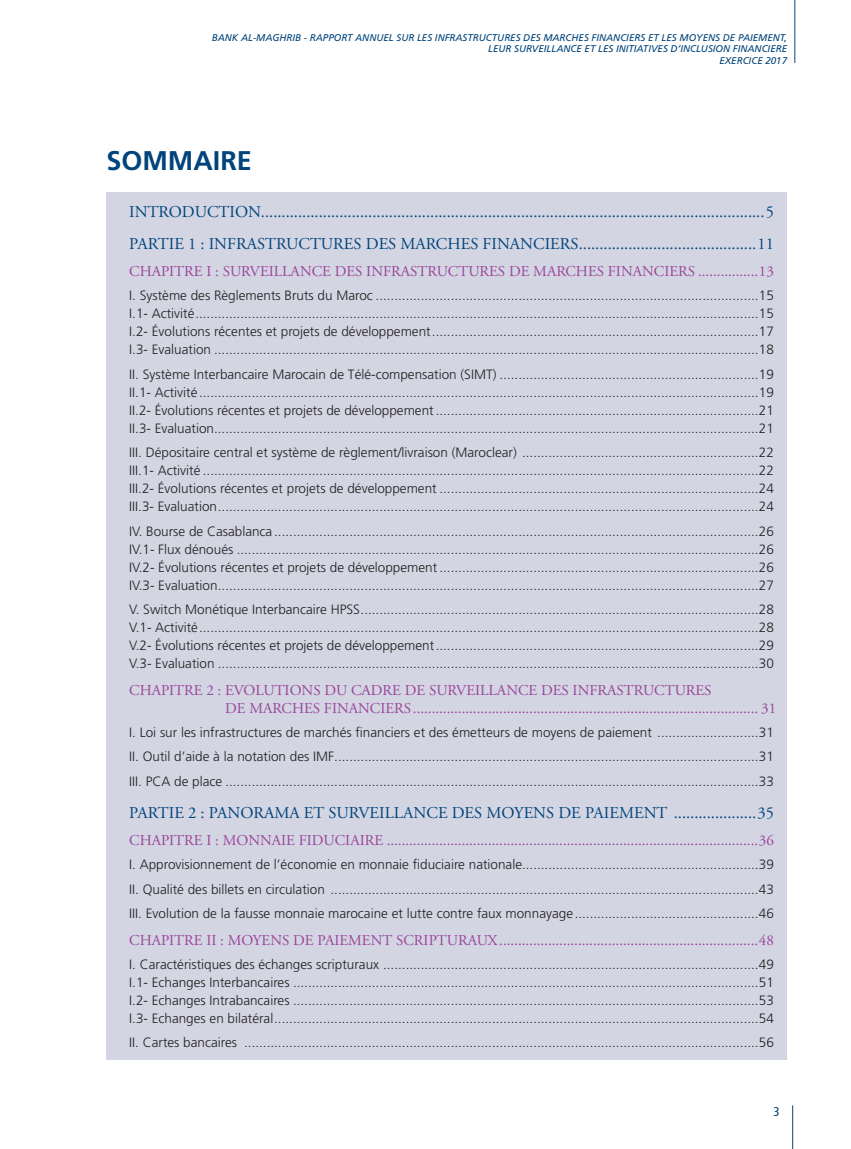
<style>
.page{position:relative;width:851px;height:1149px;background:#fff}
.page>*{position:absolute;margin:0;border:0;box-sizing:border-box;transform-origin:0 0}
.t1{font:700 27px "Frutiger";color:#00447b}
.t2{font:16.5px/32.5px "Adobe Garamond";color:#00447b}
.t3{font:15px/18px "Adobe Garamond";color:#9a4499}
.t4{font:300 13.5px/18px "Frutiger";color:#231f20;text-align:justify}
.t5{font:condensed 12.75px "Frutiger";color:#00447b}
.t6{font:italic 9.75px/11.7px "Frutiger";color:#00447b;text-align:right}
</style>
<div class="page">
<hr style="left:794px;top:0;width:1px;height:63px;background:#00447b">
<hr style="left:792px;top:1104px;width:1px;height:44px;background:#00447b">
<div style="left:106px;top:192px;width:681px;height:867px;background:#d3d5e3"></div>
<p class="t6" style="left:212px;top:32px;width:576px">BANK AL-MAGHRIB - RAPPORT ANNUEL SUR LES INFRASTRUCTURES DES MARCHES FINANCIERS ET LES MOYENS DE PAIEMENT,<br>LEUR SURVEILLANCE ET LES INITIATIVES D’INCLUSION FINANCIERE<br>EXERCICE 2017</p>
<h1 class="t1" style="left:106px;top:145px;width:147px">SOMMAIRE</h1>
<p class="t2" style="left:129px;top:196px;width:646px">INTRODUCTION..........................................................................................................................5<br>PARTIE 1 : INFRASTRUCTURES DES MARCHES FINANCIERS...........................................11</p>
<p class="t3" style="left:129px;top:262px;width:646px">CHAPITRE I : SURVEILLANCE DES INFRASTRUCTURES DE MARCHES FINANCIERS ................13</p>
<p class="t4" style="left:129px;top:287px;width:646px">I. Système des Règlements Bruts du Maroc ......................................................................................................15<br>I.1- Activité......................................................................................................................................................15<br>I.2- Évolutions récentes et projets de développement.......................................................................................17<br>I.3- Evaluation .................................................................................................................................................18</p>
<p class="t4" style="left:129px;top:365px;width:646px">II. Système Interbancaire Marocain de Télé-compensation (SIMT) .....................................................................19<br>II.1- Activité.....................................................................................................................................................19<br>II.2- Évolutions récentes et projets de développement......................................................................................21<br>II.3- Evaluation.................................................................................................................................................21</p>
<p class="t4" style="left:129px;top:443px;width:646px">III. Dépositaire central et système de règlement/livraison (Maroclear) ...............................................................22<br>III.1- Activité ....................................................................................................................................................22<br>III.2- Évolutions récentes et projets de développement .....................................................................................24<br>III.3- Evaluation................................................................................................................................................24</p>
<p class="t4" style="left:129px;top:522px;width:646px">IV. Bourse de Casablanca .................................................................................................................................26<br>IV.1- Flux dénoués ...........................................................................................................................................26<br>IV.2- Évolutions récentes et projets de développement .....................................................................................26<br>IV.3- Evaluation................................................................................................................................................27</p>
<p class="t4" style="left:129px;top:600px;width:646px">V. Switch Monétique Interbancaire HPSS..........................................................................................................28<br>V.1- Activité.....................................................................................................................................................28<br>V.2- Évolutions récentes et projets de développement......................................................................................29<br>V.3- Evaluation ................................................................................................................................................30</p>
<p class="t3" style="left:225px;top:681px;width:552px;text-indent:-96px">CHAPITRE 2 : EVOLUTIONS DU CADRE DE SURVEILLANCE DES INFRASTRUCTURES<br>DE MARCHES FINANCIERS............................................................................................ 31</p>
<p class="t4" style="left:129px;top:720px;width:646px;line-height:24.5px">I. Loi sur les infrastructures de marchés financiers et des émetteurs de moyens de paiement ...........................31<br>II. Outil d’aide à la notation des IMF.................................................................................................................31<br>III. PCA de place ..............................................................................................................................................33</p>
<p class="t2" style="left:129px;top:797px;width:646px">PARTIE 2 : PANORAMA ET SURVEILLANCE DES MOYENS DE PAIEMENT ....................35</p>
<p class="t3" style="left:129px;top:831px;width:646px">CHAPITRE I : MONNAIE FIDUCIAIRE ...................................................................................................36</p>
<p class="t4" style="left:129px;top:852px;width:646px;line-height:24.5px">I. Approvisionnement de l’économie en monnaie fiduciaire nationale...............................................................39<br>II. Qualité des billets en circulation ..................................................................................................................43<br>III. Evolution de la fausse monnaie marocaine et lutte contre faux monnayage.................................................46</p>
<p class="t3" style="left:129px;top:931px;width:646px">CHAPITRE II : MOYENS DE PAIEMENT SCRIPTURAUX.....................................................................48</p>
<p class="t4" style="left:129px;top:955px;width:646px">I. Caractéristiques des échanges scripturaux ....................................................................................................49<br>I.1- Echanges Interbancaires ............................................................................................................................51<br>I.2- Echanges Intrabancaires ............................................................................................................................53<br>I.3- Echanges en bilatéral.................................................................................................................................54</p>
<p class="t4" style="left:129px;top:1033px;width:646px">II. Cartes bancaires .........................................................................................................................................56</p>
<p class="t5" style="left:773px;top:1104px;width:8px">3</p>
</div>
